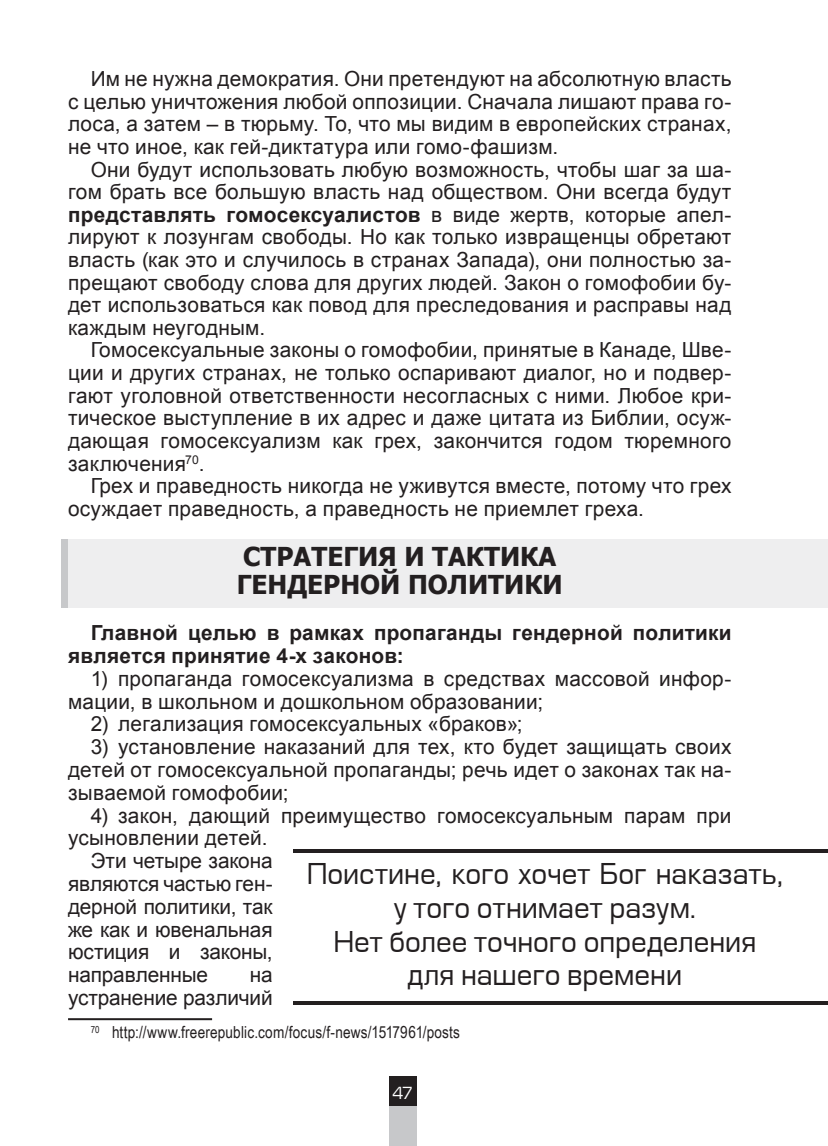
<style>
.page{position:relative;width:828px;height:1146px;background:#fff}
.page>*{position:absolute;margin:0;border:0;box-sizing:border-box;transform-origin:0 0}
.врезы{font:28px/33.6px "Europe";color:#231f20;text-align:center}
.Заголовок{font:700 26px "Tahoma";color:#231f20}
.Основной_текст{font:20.8px/22.6px "Arial";letter-spacing:.01em;color:#231f20;text-align:justify}
.Основной_текст-2{font:700 20.8px/22.8px "Arial";letter-spacing:.01em;color:#231f20}
.Основной_текст-3{font:20.8px/22.8px "Arial";letter-spacing:-.01em;color:#231f20;text-align:right}
.t1{font:20px "Euro Style Normal";color:#231f20}
.сноска{font:16.6px "Arial Narrow";letter-spacing:.01em;color:#231f20}
.s1{font-weight:700}
.s2{color:#fff}
</style>
<div class="page">
<div style="left:389px;top:1076px;width:27px;height:69px;background:#231f20"></div>
<div style="left:389px;top:1106px;width:27px;height:39px;background:#c7c8ca"></div>
<div style="left:65px;top:539px;width:763px;height:68px;background:#eeeeef"></div>
<hr style="left:68px;top:1017px;width:144px;height:2px;background:#231f20">
<div style="left:61px;top:539px;width:7px;height:68px;background:#c7c8ca"></div>
<hr style="left:294px;top:849px;width:534px;height:3px;background:#231f20">
<hr style="left:294px;top:1001px;width:534px;height:3px;background:#231f20">
<p class="Основной_текст" style="left:68px;top:68px;width:665px;text-indent:23px">Им не нужна демократия. Они претендуют на абсолютную власть с целью уничтожения любой оппозиции. Сначала лишают права го&shy;лоса, а затем – в тюрьму. То, что мы видим в европейских странах, не что иное, как гей-диктатура или гомо-фашизм.</p>
<p class="Основной_текст" style="left:68px;top:158px;width:665px;text-indent:23px">Они будут использовать любую возможность, чтобы шаг за ша&shy;гом брать все большую власть над обществом. Они всегда будут <span class="s1">представлять гомосексуалистов</span> в виде жертв, которые апел&shy;лируют к лозунгам свободы. Но как только извращенцы обретают власть (как это и случилось в странах Запада), они полностью за&shy;прещают свободу слова для других людей. Закон о гомофобии бу&shy;дет использоваться как повод для преследования и расправы над каждым неугодным.</p>
<p class="Основной_текст" style="left:68px;top:339px;width:665px;text-indent:23px">Гомосексуальные законы о гомофобии, принятые в Канаде, Шве&shy;ции и других странах, не только оспаривают диалог, но и подвер&shy;гают уголовной ответственности несогласных с ними. Любое кри&shy;тическое выступление в их адрес и даже цитата из Библии, осуж&shy;дающая гомосексуализм как грех, закончится годом тюремного заключения<sup>70</sup>.</p>
<p class="Основной_текст" style="left:68px;top:474px;width:665px;text-indent:23px">Грех и праведность никогда не уживутся вместе, потому что грех осуждает праведность, а праведность не приемлет греха.</p>
<p class="Заголовок" style="left:243px;top:538px;width:314px">СТРАТЕГИЯ И ТАКТИКА</p>
<p class="Заголовок" style="left:237px;top:566px;width:327px">ГЕНДЕРНОЙ ПОЛИТИКИ</p>
<p class="Основной_текст-2" style="left:68px;top:622px;width:665px;text-indent:23px">Главной целью в рамках пропаганды гендерной политики является принятие 4-х законов:</p>
<p class="Основной_текст" style="left:68px;top:667px;width:665px;text-indent:23px">1) пропаганда гомосексуализма в средствах массовой инфор&shy;мации, в школьном и дошкольном образовании;</p>
<p class="Основной_текст" style="left:91px;top:712px;width:433px">2) легализация гомосексуальных «браков»;</p>
<p class="Основной_текст" style="left:68px;top:735px;width:665px;text-indent:23px">3) установление наказаний для тех, кто будет защищать своих детей от гомосексуальной пропаганды; речь идет о законах так на&shy;зываемой гомофобии;</p>
<p class="Основной_текст" style="left:68px;top:804px;width:665px;text-indent:23px">4) закон, дающий преимущество гомосексуальным парам при усыновлении детей.</p>
<p class="Основной_текст" style="left:68px;top:849px;width:206px;text-indent:23px">Эти четыре закона являются частью ген&shy;дерной политики, так же как и ювенальная юстиция и законы, направленные</p>
<p class="врезы" style="left:307px;top:858px;width:478px">Поистине, кого хочет Бог наказать, у того отнимает разум.</p>
<p class="врезы" style="left:333px;top:925px;width:424px">Нет более точного определения</p>
<p class="врезы" style="left:407px;top:959px;width:276px">для нашего времени</p>
<p class="Основной_текст-3" style="left:68px;top:963px;width:206px">на<br>устранение различий</p>
<p class="сноска" style="left:91px;top:1019px;width:371px"><sup>70</sup> http://www.freerepublic.com/focus/f-news/1517961/posts</p>
<p class="t1" style="left:382px;top:1084px;width:42px">– <span class="s2">47</span> –</p>
</div>
